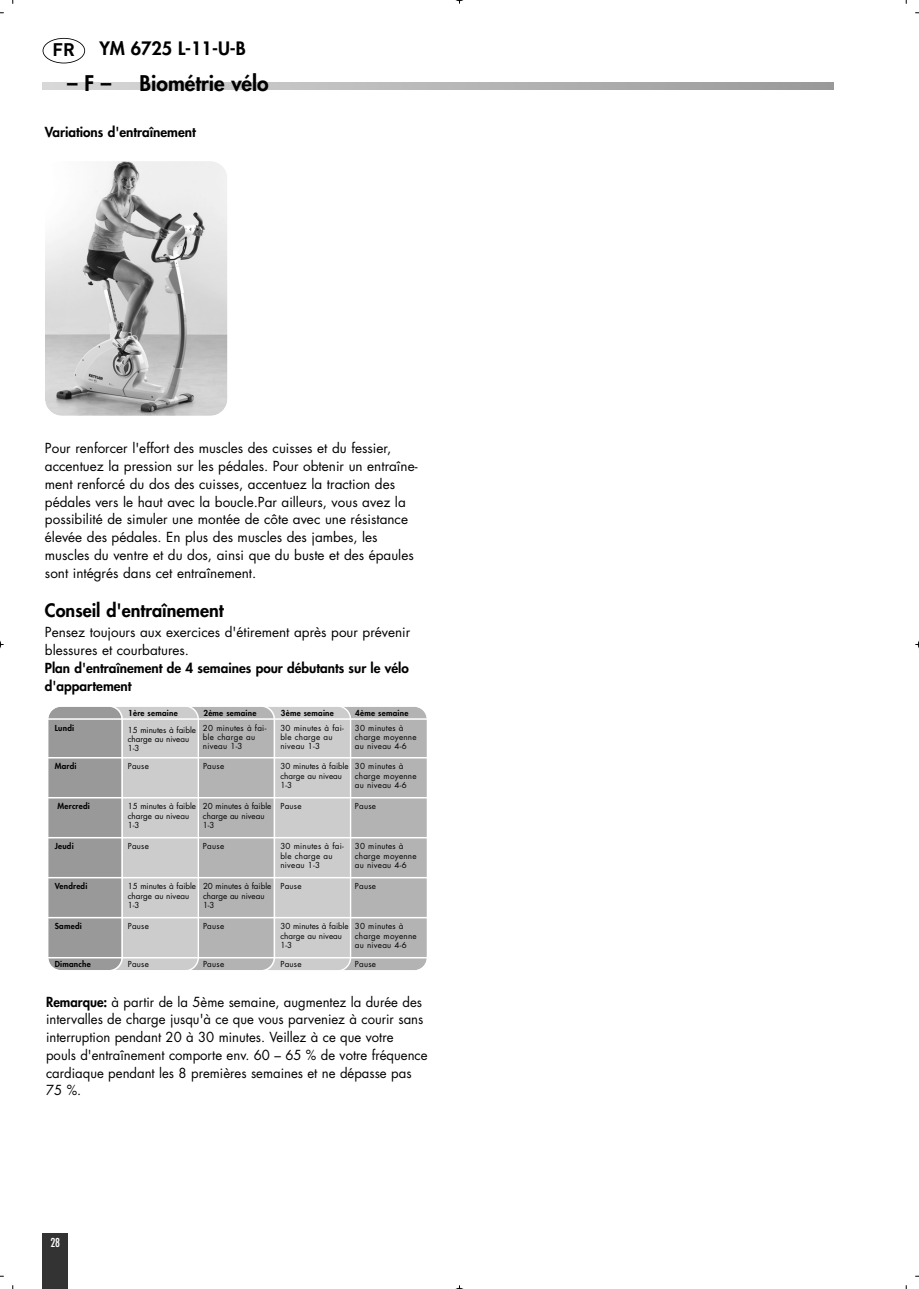
<style>
.page{position:relative;width:919px;height:1289px;background:#fff}
.page>*{position:absolute;margin:0;border:0;box-sizing:border-box;transform-origin:0 0}
.t1{font:800 21px "Futura CE";color:#000}
.t2{font:800 18px "Futura";color:#000}
.t3{font:800 18px "Futura CE";color:#000}
.t4{font:700 18px "DIN Pro";color:#000}
.t5{font:13.5px/17.7px "Futura";color:#000}
.t6{font:800 13.5px/18px "Futura";color:#000}
.t7{font:condensed 12px "Futura";color:#fff}
.t8{font:8.1px/9.4px "Futura";letter-spacing:.03em;color:#000}
.t9{font:8.1px/9.4px "Futura";color:#000}
.t10{font:800 8.1px "Futura";letter-spacing:.03em;color:#000}
.s1{font-weight:800}
</style>
<div class="page">
<div style="left:43px;top:1233px;width:25px;height:55px;background:#333"></div>
<div style="left:43px;top:38px;width:42px;height:25px;border:2px solid #000;border-radius:50%"></div>
<img style="left:45px;top:161px;width:182px;height:255px;border-radius:17px">
<svg style="left:351px;top:707px;width:76px;height:263px;background:#b5b5b5"></svg>
<div style="left:275px;top:707px;width:76px;height:263px;background:#ccc"></div>
<div style="left:199px;top:707px;width:76px;height:263px;background:#b3b3b3"></div>
<svg style="left:48px;top:707px;width:151px;height:263px;background:#b5b5b5"></svg>
<hr style="left:47px;top:718px;width:381px;height:1px;background:#fff">
<hr style="left:47px;top:757px;width:381px;height:1px;background:#fff">
<hr style="left:47px;top:797px;width:381px;height:1px;background:#fff">
<hr style="left:47px;top:837px;width:381px;height:1px;background:#fff">
<hr style="left:47px;top:876px;width:381px;height:2px;background:#fff">
<hr style="left:47px;top:916px;width:381px;height:2px;background:#fff">
<hr style="left:47px;top:957px;width:381px;height:1px;background:#fff">
<svg style="left:43px;top:82px;width:790px;height:7px;background:#b8b8b8"></svg>
<svg style="left:455px;top:0;width:9px;height:4px"></svg>
<svg style="left:455px;top:1285px;width:9px;height:4px"></svg>
<svg style="left:0;top:640px;width:4px;height:9px"></svg>
<svg style="left:915px;top:640px;width:4px;height:9px"></svg>
<h2 class="t4" style="left:53px;top:39px;width:24px">FR</h2>
<h2 class="t3" style="left:99px;top:40px;width:148px">YM 6725 L-11-U-B</h2>
<h1 class="t1" style="left:67px;top:73px;width:46px">– F –</h1>
<h1 class="t1" style="left:140px;top:73px;width:131px">Biométrie vélo</h1>
<p class="t6" style="left:45px;top:124px;width:152px">Variations d'entraînement</p>
<p class="t5" style="left:45px;top:441px;width:374px">Pour renforcer l'effort des muscles des cuisses et du fessier, accentuez la pression sur les pédales. Pour obtenir un entraîne&shy;ment renforcé du dos des cuisses, accentuez la traction des pédales vers le haut avec la boucle.Par ailleurs, vous avez la possibilité de simuler une montée de côte avec une résistance élevée des pédales. En plus des muscles des jambes, les muscles du ventre et du dos, ainsi que du buste et des épaules sont intégrés dans cet entraînement.</p>
<h2 class="t2" style="left:45px;top:601px;width:180px">Conseil d'entraînement</h2>
<p class="t5" style="left:45px;top:624px;width:367px">Pensez toujours aux exercices d'étirement après pour prévenir blessures et courbatures.</p>
<p class="t6" style="left:45px;top:659px;width:365px">Plan d'entraînement de 4 semaines pour débutants sur le vélo d'appartement</p>
<p class="t10" style="left:128px;top:708px;width:51px">1ère semaine</p>
<p class="t10" style="left:203px;top:708px;width:55px">2ème semaine</p>
<p class="t8" style="left:203px;top:723px;width:65px">20 minutes à fai&shy;ble charge au niveau 1-3</p>
<p class="t8" style="left:203px;top:762px;width:23px">Pause</p>
<p class="t9" style="left:203px;top:802px;width:70px">20 minutes à faible charge au niveau<br>1-3</p>
<p class="t8" style="left:203px;top:842px;width:23px">Pause</p>
<p class="t9" style="left:203px;top:882px;width:70px">20 minutes à faible charge au niveau<br>1-3</p>
<p class="t8" style="left:203px;top:922px;width:23px">Pause</p>
<p class="t8" style="left:203px;top:959px;width:23px">Pause</p>
<p class="t10" style="left:55px;top:724px;width:21px">Lundi</p>
<p class="t9" style="left:128px;top:725px;width:70px">15 minutes à faible charge au niveau<br>1-3</p>
<p class="t10" style="left:55px;top:762px;width:23px">Mardi</p>
<p class="t8" style="left:128px;top:762px;width:23px">Pause</p>
<p class="t10" style="left:58px;top:802px;width:34px">Mercredi</p>
<p class="t9" style="left:128px;top:802px;width:70px">15 minutes à faible charge au niveau<br>1-3</p>
<p class="t10" style="left:55px;top:842px;width:20px">Jeudi</p>
<p class="t8" style="left:128px;top:842px;width:23px">Pause</p>
<p class="t10" style="left:55px;top:882px;width:34px">Vendredi</p>
<p class="t9" style="left:128px;top:882px;width:70px">15 minutes à faible charge au niveau<br>1-3</p>
<p class="t10" style="left:55px;top:922px;width:29px">Samedi</p>
<p class="t8" style="left:128px;top:922px;width:23px">Pause</p>
<p class="t10" style="left:55px;top:959px;width:37px">Dimanche</p>
<p class="t8" style="left:128px;top:959px;width:23px">Pause</p>
<p class="t10" style="left:355px;top:708px;width:55px">4ème semaine</p>
<p class="t8" style="left:355px;top:723px;width:63px">30 minutes à charge moyenne au niveau 4-6</p>
<p class="t8" style="left:355px;top:762px;width:63px">30 minutes à charge moyenne au niveau 4-6</p>
<p class="t8" style="left:355px;top:802px;width:23px">Pause</p>
<p class="t8" style="left:355px;top:842px;width:63px">30 minutes à charge moyenne au niveau 4-6</p>
<p class="t8" style="left:355px;top:882px;width:23px">Pause</p>
<p class="t8" style="left:355px;top:922px;width:63px">30 minutes à charge moyenne au niveau 4-6</p>
<p class="t8" style="left:355px;top:959px;width:23px">Pause</p>
<p class="t10" style="left:281px;top:708px;width:55px">3ème semaine</p>
<p class="t8" style="left:280px;top:723px;width:65px">30 minutes à fai&shy;ble charge au niveau 1-3</p>
<p class="t9" style="left:280px;top:762px;width:70px">30 minutes à faible charge au niveau<br>1-3</p>
<p class="t8" style="left:280px;top:802px;width:23px">Pause</p>
<p class="t8" style="left:280px;top:842px;width:65px">30 minutes à fai&shy;ble charge au niveau 1-3</p>
<p class="t8" style="left:280px;top:882px;width:23px">Pause</p>
<p class="t9" style="left:280px;top:922px;width:70px">30 minutes à faible charge au niveau<br>1-3</p>
<p class="t8" style="left:280px;top:959px;width:23px">Pause</p>
<p class="t5" style="left:46px;top:993px;width:383px"><span class="s1">Remarque:</span> à partir de la 5ème semaine, augmentez la durée des intervalles de charge jusqu'à ce que vous parveniez à courir sans interruption pendant 20 à 30 minutes. Veillez à ce que votre<br>pouls d'entraînement comporte env. 60 – 65 % de votre fréquence cardiaque pendant les 8 premières semaines et ne dépasse pas 75 %.</p>
<p class="t7" style="left:50px;top:1236px;width:11px">28</p>
</div>
